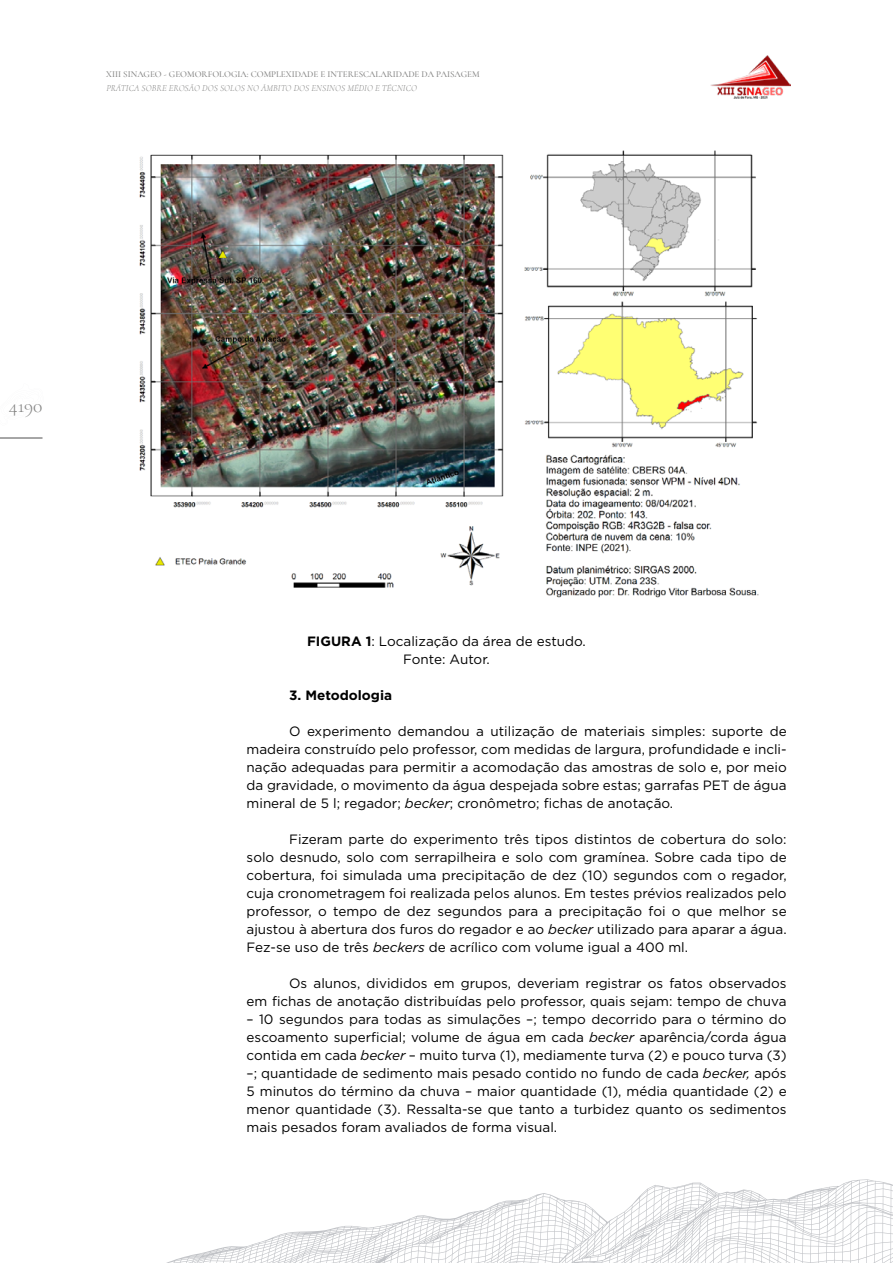
<style>
.page{position:relative;width:893px;height:1263px;background:#fff}
.page>*{position:absolute;margin:0;border:0;box-sizing:border-box;transform-origin:0 0}
.t1{font:300 19.5px "Cormorant";color:#838382}
.t2{font:13.5px/18px "Gotham";color:#000;text-align:justify}
.t3{font:700 13.5px "Gotham";color:#000}
.t4{font:500 9px "Cormorant";color:#838382}
.t5{font:italic 300 9px "Cormorant";letter-spacing:.01em;color:#838382}
.s1{font-weight:700}
.s2{font-style:italic}
</style>
<div class="page">
<hr style="left:0;top:437px;width:43px;height:2px;background:#8a8989">
<img style="left:710px;top:56px;width:81px;height:43px">
<svg style="left:166px;top:1179px;width:727px;height:84px"></svg>
<svg style="left:400px;top:1219px;width:9px;height:4px"></svg>
<svg style="left:384px;top:1249px;width:16px;height:11px"></svg>
<svg style="left:202px;top:1251px;width:21px;height:6px"></svg>
<svg style="left:758px;top:1201px;width:7px;height:5px"></svg>
<svg style="left:463px;top:1211px;width:20px;height:4px"></svg>
<svg style="left:600px;top:1216px;width:8px;height:8px"></svg>
<img style="left:139px;top:150px;width:620px;height:448px">
<p class="t4" style="left:106px;top:68px;width:375px">XIII SINAGEO - GEOMORFOLOGIA: COMPLEXIDADE E INTERESCALARIDADE DA PAISAGEM</p>
<p class="t5" style="left:106px;top:83px;width:312px">PRÁTICA SOBRE EROSÃO DOS SOLOS NO ÂMBITO DOS ENSINOS MÉDIO E TÉCNICO</p>
<h1 class="t1" style="left:9px;top:394px;width:35px">4190</h1>
<p class="t2" style="left:307px;top:632px;width:280px;text-align:center"><span class="s1">FIGURA 1</span>: Localização da área de estudo.<br>Fonte: Autor.</p>
<p class="t3" style="left:289px;top:687px;width:104px">3. Metodologia</p>
<p class="t2" style="left:247px;top:722px;width:542px;text-indent:43px">O experimento demandou a utilização de materiais simples: suporte de madeira construído pelo professor, com medidas de largura, profundidade e incli&shy;nação adequadas para permitir a acomodação das amostras de solo e, por meio da gravidade, o movimento da água despejada sobre estas; garrafas PET de água mineral de 5 l; regador; <span class="s2">becker</span>; cronômetro; fichas de anotação.</p>
<p class="t2" style="left:247px;top:830px;width:542px;text-indent:43px">Fizeram parte do experimento três tipos distintos de cobertura do solo: solo desnudo, solo com serrapilheira e solo com gramínea. Sobre cada tipo de cobertura, foi simulada uma precipitação de dez (10) segundos com o regador, cuja cronometragem foi realizada pelos alunos. Em testes prévios realizados pelo professor, o tempo de dez segundos para a precipitação foi o que melhor se ajustou à abertura dos furos do regador e ao <span class="s2">becker</span> utilizado para aparar a água.<br>Fez-se uso de três <span class="s2">beckers</span> de acrílico com volume igual a 400 ml.</p>
<p class="t2" style="left:247px;top:974px;width:542px;text-align:right">Os alunos, divididos em grupos, deveriam registrar os fatos observados<br>em fichas de anotação distribuídas pelo professor, quais sejam: tempo de chuva</p>
<p class="t2" style="left:247px;top:1010px;width:542px">– 10 segundos para todas as simulações –; tempo decorrido para o término do escoamento superficial; volume de água em cada <span class="s2">becker</span> aparência/corda água contida em cada <span class="s2">becker</span> – muito turva (1), mediamente turva (2) e pouco turva (3) –; quantidade de sedimento mais pesado contido no fundo de cada <span class="s2">becker,</span> após 5 minutos do término da chuva – maior quantidade (1), média quantidade (2) e menor quantidade (3). Ressalta-se que tanto a turbidez quanto os sedimentos mais pesados foram avaliados de forma visual.</p>
</div>
